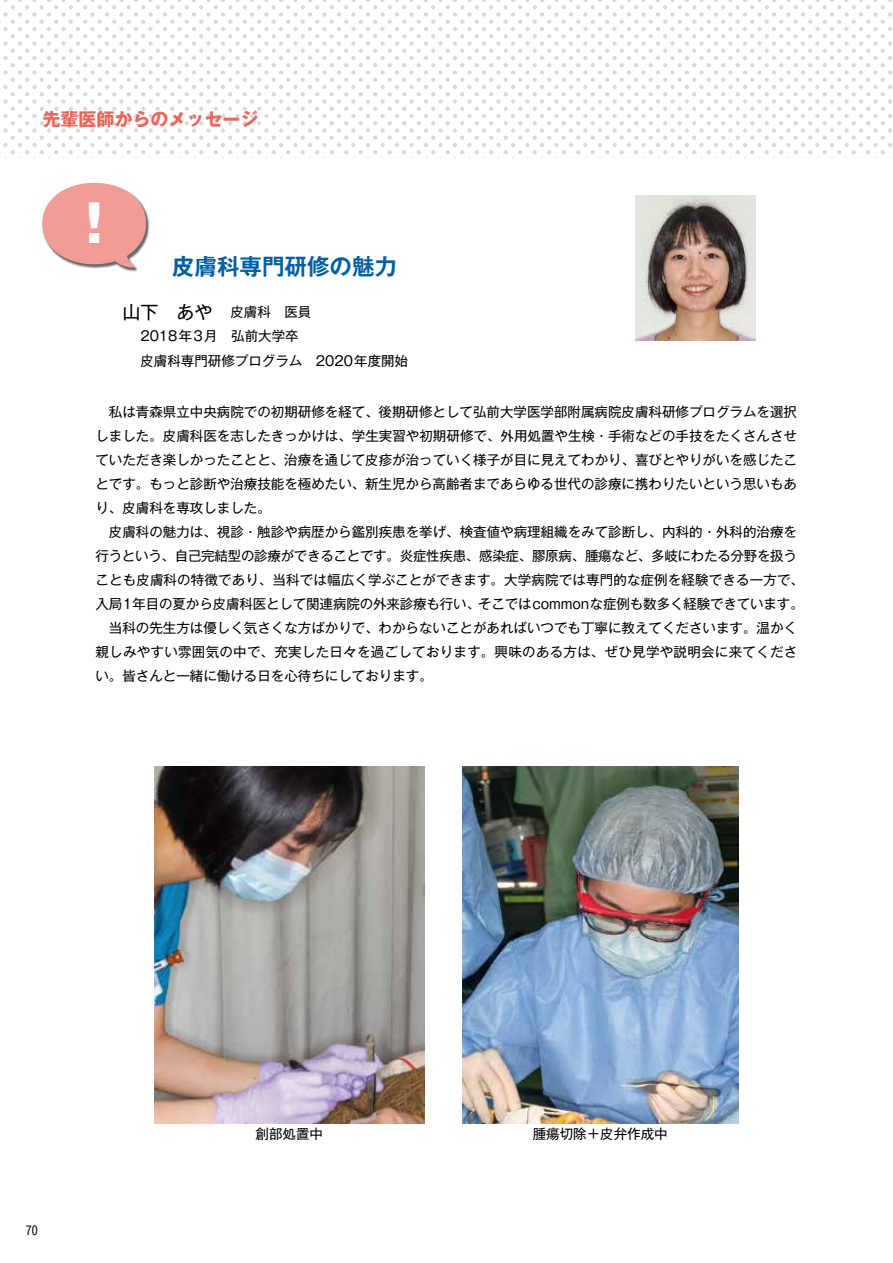
<style>
.page{position:relative;width:893px;height:1263px;background:#fff}
.page>*{position:absolute;margin:0;border:0;box-sizing:border-box;transform-origin:0 0}
.t1{font:900 49.5px "Gothic MB101 Pr 6";color:#fff}
.t2{font:700 22.5px "Gothic MB101 Pr 6 De";color:#005fa3}
.t3{font:18px "Gothic MB101 Pr 6";color:#000}
.t4{font:700 18px "Gothic MB101 Pr 6";color:#eb665d}
.t5{font:13.5px/24px "Gothic MB101 Pr 6";color:#000}
.t6{font:13.5px "Gothic MB101 Pr 6";letter-spacing:-.02em;color:#000}
.t7{font:13.5px "Gothic MB101 Pr 6";letter-spacing:.02em;color:#000}
.t8{font:12px "Gothic MB101 Pr 6";color:#000}
.s1{font-size:13.5px}
</style>
<div class="page">
<svg style="left:0;top:0;width:892px;height:155px"></svg>
<img style="left:83px;top:182px;width:67px;height:90px">
<svg style="left:42px;top:183px;width:104px;height:84px"></svg>
<img style="left:636px;top:196px;width:119px;height:144px">
<img style="left:462px;top:767px;width:276px;height:356px">
<img style="left:155px;top:767px;width:269px;height:356px">
<h3 class="t4" style="left:43px;top:105px;width:218px">先輩医師からのメッセージ</h3>
<h1 class="t1" style="left:87px;top:182px;width:17px">!</h1>
<h2 class="t2" style="left:172px;top:248px;width:227px">皮膚科専門研修の魅力</h2>
<h3 class="t3" style="left:122px;top:297px;width:190px">山下　あや　<span class="s1">皮膚科　医員</span></h3>
<p class="t5" style="left:140px;top:322px;width:269px;line-height:25.5px">2018年3月　弘前大学卒<br>皮膚科専門研修プログラム　2020年度開始</p>
<p class="t5" style="left:95px;top:399px;width:703px;text-align:justify;text-indent:14px">私は青森県立中央病院での初期研修を経て、後期研修として弘前大学医学部附属病院皮膚科研修プログラムを選択しました。皮膚科医を志したきっかけは、学生実習や初期研修で、外用処置や生検・手術などの手技をたくさんさせていただき楽しかったことと、治療を通じて皮疹が治っていく様子が目に見えてわかり、喜びとやりがいを感じたことです。もっと診断や治療技能を極めたい、新生児から高齢者まであらゆる世代の診療に携わりたいという思いもあり、皮膚科を専攻しました。</p>
<p class="t5" style="left:109px;top:519px;width:690px">皮膚科の魅力は、視診・触診や病歴から鑑別疾患を挙げ、検査値や病理組織をみて診断し、内科的・外科的治療を</p>
<p class="t6" style="left:95px;top:545px;width:703px">行うという、自己完結型の診療ができることです。炎症性疾患、感染症、膠原病、腫瘍など、多岐にわたる分野を扱う</p>
<p class="t5" style="left:95px;top:567px;width:710px">ことも皮膚科の特徴であり、当科では幅広く学ぶことができます。大学病院では専門的な症例を経験できる一方で、</p>
<p class="t5" style="left:95px;top:591px;width:710px">入局1年目の夏から皮膚科医として関連病院の外来診療も行い、そこではcommonな症例も数多く経験できています。</p>
<p class="t5" style="left:109px;top:615px;width:690px">当科の先生方は優しく気さくな方ばかりで、わからないことがあればいつでも丁寧に教えてくださいます。温かく</p>
<p class="t7" style="left:95px;top:641px;width:703px">親しみやすい雰囲気の中で、充実した日々を過ごしております。興味のある方は、ぜひ見学や説明会に来てくださ</p>
<p class="t5" style="left:95px;top:663px;width:339px">い。皆さんと一緒に働ける日を心待ちにしております。</p>
<p class="t8" style="left:26px;top:1221px;width:13px">70</p>
<p class="t5" style="left:256px;top:1121px;width:69px">創部処置中</p>
<p class="t5" style="left:533px;top:1121px;width:136px">腫瘍切除＋皮弁作成中</p>
</div>
